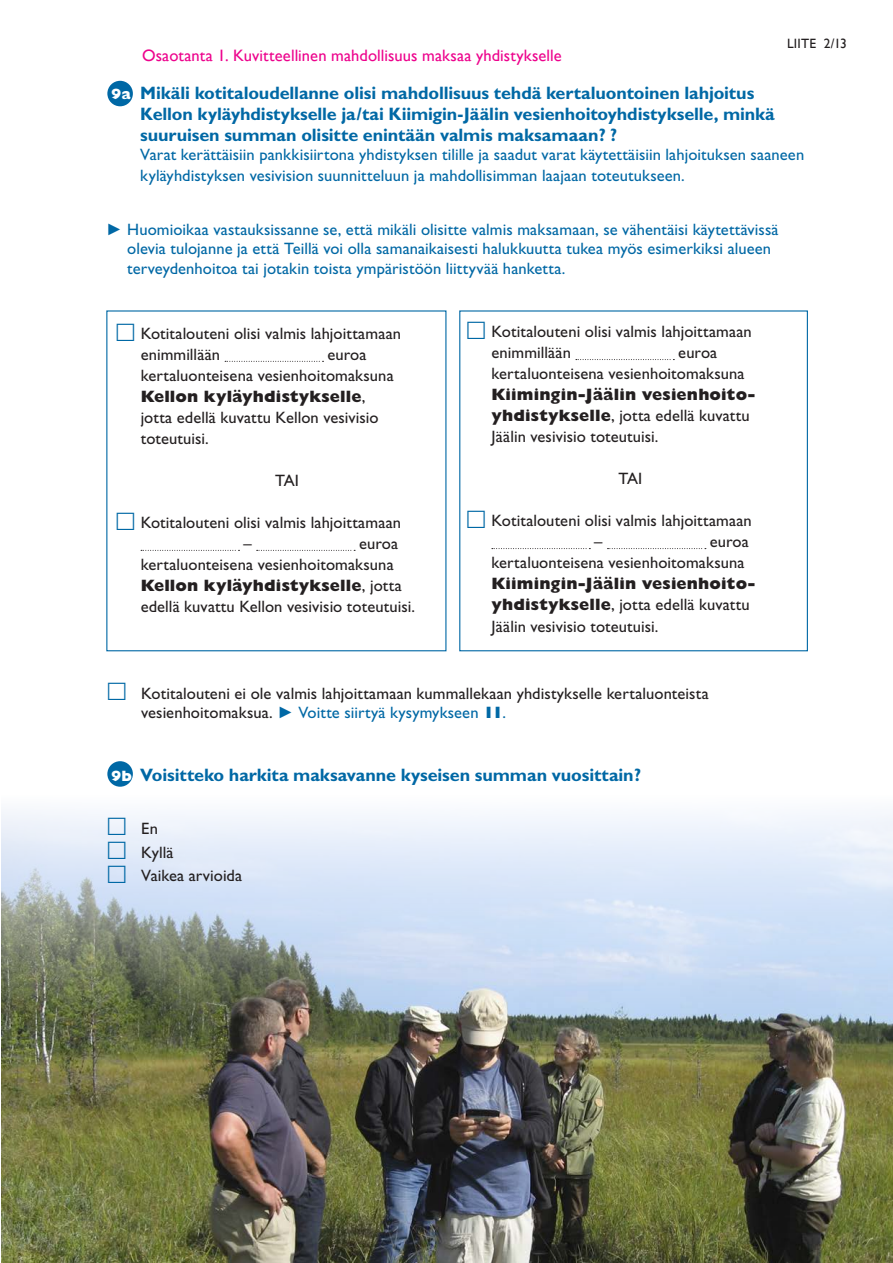
<style>
.page{position:relative;width:893px;height:1263px;background:#fff}
.page>*{position:absolute;margin:0;border:0;box-sizing:border-box;transform-origin:0 0}
.KYSYMYS_bold{font:700 18px/21px "Gill Sans";letter-spacing:-.005em;color:#0068a5}
.Leipis__musta{font:16.5px/21px "Gill Sans";letter-spacing:.005em;color:#231f20}
.Leipis__musta-2{font:16.5px/19.5px "Gill Sans";letter-spacing:.005em;color:#0068a5}
.KYSYMYS_bold-2{font:16.5px/21px "Gill Sans";letter-spacing:.005em;color:#0068a5}
.Taulukko__vasen{font:16.5px "Gill Sans";letter-spacing:.005em;color:#ed028c}
.Kuvateksti___luette{font:13.5px "Gill Sans";letter-spacing:.01em;color:#231f20}
.s1{font-weight:800;font-size:15px;color:#fff}
.s2{font-family:"Arial"}
.s3{font-weight:800}
.s4{font-family:"Arial";color:#0068a5}
.s5{color:#0068a5}
.s6{font-weight:800;color:#0068a5}
</style>
<div class="page">
<img style="left:1px;top:810px;width:892px;height:453px">
<div style="left:459px;top:310px;width:349px;height:341px;border:1px solid #0068a5"></div>
<div style="left:107px;top:81px;width:26px;height:25px;background:#0068a5;border-radius:50%"></div>
<div style="left:107px;top:761px;width:26px;height:26px;background:#0068a5;border-radius:50%"></div>
<svg style="left:225px;top:361px;width:99px;height:1px"></svg>
<svg style="left:141px;top:550px;width:98px;height:1px"></svg>
<svg style="left:257px;top:550px;width:98px;height:1px"></svg>
<svg style="left:576px;top:359px;width:98px;height:1px"></svg>
<svg style="left:492px;top:548px;width:98px;height:1px"></svg>
<svg style="left:607px;top:548px;width:99px;height:1px"></svg>
<svg style="left:108px;top:818px;width:18px;height:17px"></svg>
<svg style="left:108px;top:841px;width:18px;height:18px"></svg>
<svg style="left:108px;top:865px;width:18px;height:18px"></svg>
<p class="Taulukko__vasen" style="left:142px;top:46px;width:421px">Osaotanta 1. Kuvitteellinen mahdollisuus maksaa yhdistykselle</p>
<p class="Kuvateksti___luette" style="left:787px;top:36px;width:61px">LIITE 2/13</p>
<p class="KYSYMYS_bold" style="left:140px;top:82px;width:636px;text-indent:-29px"><span class="s1">9a</span> Mikäli kotitaloudellanne olisi mahdollisuus tehdä kertaluontoinen lahjoitus<br>Kellon kyläyhdistykselle ja/tai Kiimigin-Jäälin vesienhoitoyhdistykselle, minkä suuruisen summan olisitte enintään valmis maksamaan? ?</p>
<p class="KYSYMYS_bold-2" style="left:140px;top:144px;width:665px">Varat kerättäisiin pankkisiirtona yhdistyksen tilille ja saadut varat käytettäisiin lahjoituksen saaneen kyläyhdistyksen vesivision suunnitteluun ja mahdollisimman laajaan toteutukseen.</p>
<p class="Leipis__musta-2" style="left:127px;top:219px;width:653px;text-indent:-21px"><span class="s2">►</span> Huomioikaa vastauksissanne se, että mikäli olisitte valmis maksamaan, se vähentäisi käytettävissä olevia tulojanne ja että Teillä voi olla samanaikaisesti halukkuutta tukea myös esimerkiksi alueen terveydenhoitoa tai jotakin toista ympäristöön liittyvää hanketta.</p>
<p class="Leipis__musta" style="left:141px;top:323px;width:262px">Kotitalouteni olisi valmis lahjoittamaan enimmillään</p>
<p class="Leipis__musta" style="left:141px;top:344px;width:255px;text-indent:187px">euroa kertaluonteisena vesienhoitomaksuna<br><span class="s3">Kellon kyläyhdistykselle</span>, jotta edellä kuvattu Kellon vesivisio toteutuisi.</p>
<p class="Leipis__musta" style="left:275px;top:470px;width:25px">TAI</p>
<p class="Leipis__musta" style="left:243px;top:512px;width:159px;text-indent:-103px">Kotitalouteni olisi valmis lahjoittamaan –</p>
<p class="Leipis__musta" style="left:141px;top:533px;width:276px;text-indent:218px">euroa kertaluonteisena vesienhoitomaksuna<br><span class="s3">Kellon kyläyhdistykselle</span>, jotta edellä kuvattu Kellon vesivisio toteutuisi.</p>
<p class="Leipis__musta" style="left:491px;top:321px;width:262px">Kotitalouteni olisi valmis lahjoittamaan enimmillään</p>
<p class="Leipis__musta" style="left:491px;top:342px;width:265px;text-indent:187px">euroa kertaluonteisena vesienhoitomaksuna<br><span class="s3">Kiimingin-Jäälin vesienhoito&shy;yhdistykselle</span>, jotta edellä kuvattu<br>Jäälin vesivisio toteutuisi.</p>
<p class="Leipis__musta" style="left:618px;top:468px;width:25px">TAI</p>
<p class="Leipis__musta" style="left:594px;top:510px;width:159px;text-indent:-103px">Kotitalouteni olisi valmis lahjoittamaan –</p>
<p class="Leipis__musta" style="left:491px;top:531px;width:265px;text-indent:218px">euroa kertaluonteisena vesienhoitomaksuna<br><span class="s3">Kiimingin-Jäälin vesienhoito&shy;yhdistykselle</span>, jotta edellä kuvattu<br>Jäälin vesivisio toteutuisi.</p>
<p class="Leipis__musta" style="left:141px;top:683px;width:569px;line-height:19.5px">Kotitalouteni ei ole valmis lahjoittamaan kummallekaan yhdistykselle kertaluonteista vesienhoitomaksua. <span class="s4">►</span> <span class="s5">Voitte siirtyä kysymykseen</span> <span class="s6">11</span><span class="s5">.</span></p>
<p class="KYSYMYS_bold" style="left:111px;top:764px;width:531px"><span class="s1">9b</span> Voisitteko harkita maksavanne kyseisen summan vuosittain?</p>
<p class="Leipis__musta" style="left:141px;top:818px;width:18px">En</p>
<p class="Leipis__musta" style="left:141px;top:841px;width:34px">Kyllä</p>
<p class="Leipis__musta" style="left:141px;top:865px;width:103px">Vaikea arvioida</p>
</div>
